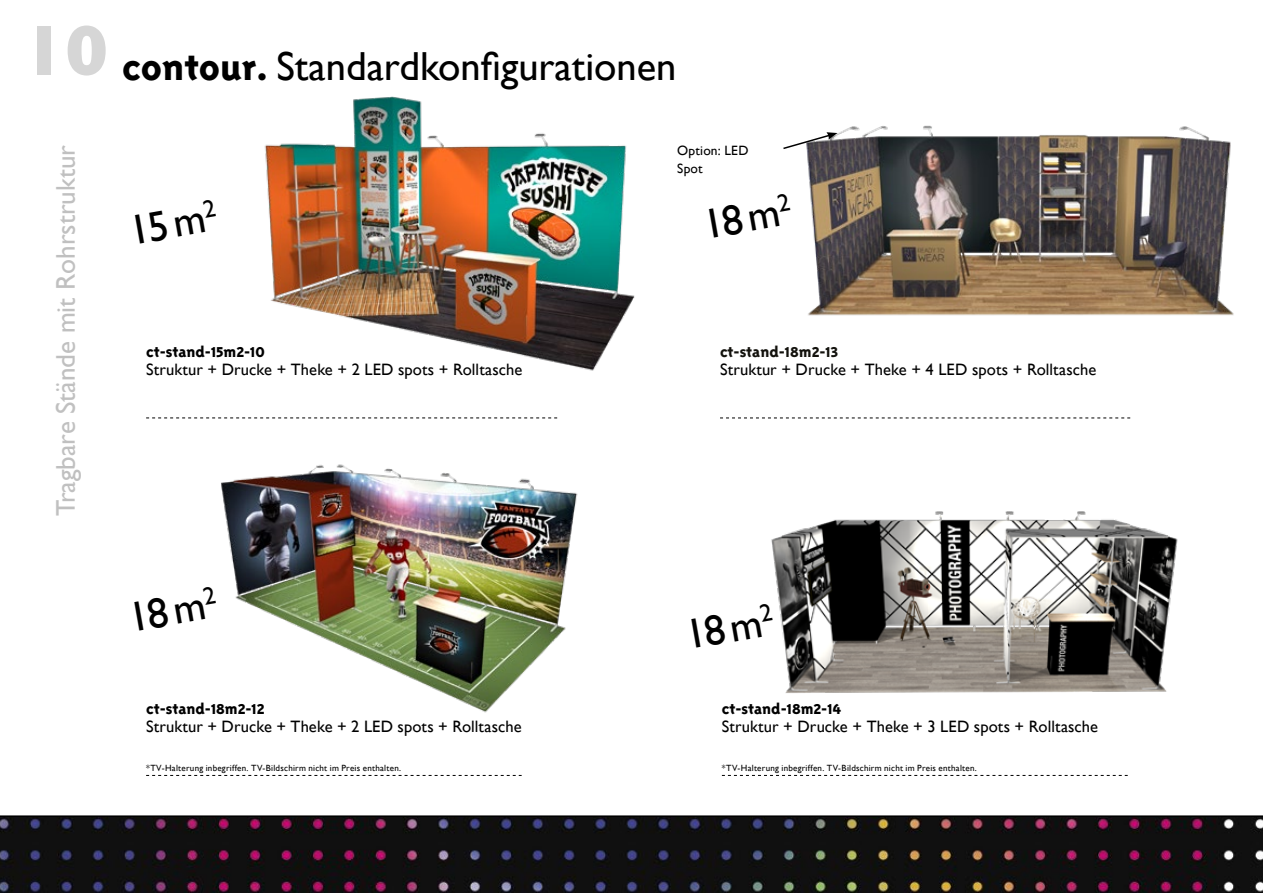
<style>
.page{position:relative;width:1263px;height:893px;background:#fff}
.page>*{position:absolute;margin:0;border:0;box-sizing:border-box;transform-origin:0 0}
.t1{font:42px "Gill Sans";color:#000}
.t2{font:40.5px "Gill Sans";color:#000}
.t3{font:27px "Gill Sans";color:#c0c0c0}
.t4{font:16.5px "Gill Sans";letter-spacing:.005em;color:#000}
.t5{font:16.5px "Triplex Sans Extrab Lin";color:#000}
.t6{font:16.5px "Triplex Sans Extrab Lin";color:#13120d}
.t7{font:13.5px/18px "Gill Sans";letter-spacing:.015em;color:#000}
.t8{font:9px "Gill Sans";letter-spacing:.03em;color:#000}
.s1{font-weight:700;font-size:72px;color:#d6d6d6}
.s2{font-family:"Triplex Sans Extrab Lin"}
</style>
<div class="page">
<svg style="left:0;top:815px;width:1263px;height:78px;background:#1b161a"></svg>
<img style="left:771px;top:511px;width:407px;height:182px">
<svg style="left:722px;top:775px;width:406px;height:1px"></svg>
<img style="left:806px;top:125px;width:428px;height:191px">
<svg style="left:720px;top:418px;width:410px;height:1px"></svg>
<svg style="left:783px;top:132px;width:54px;height:18px"></svg>
<img style="left:264px;top:96px;width:371px;height:275px">
<svg style="left:146px;top:418px;width:411px;height:1px"></svg>
<img style="left:221px;top:464px;width:357px;height:249px">
<svg style="left:146px;top:775px;width:376px;height:1px"></svg>
<h2 class="t2" style="left:22px;top:42px;width:656px"><span class="s1">10</span> <span class="s2">contour.</span> Standardkonfigurationen</h2>
<h3 class="t3" style="left:50px;top:516px;width:373px;rotate:-90deg">Tragbare Stände mit Rohrstruktur</h3>
<h1 class="t1" style="left:125px;top:207px;width:90px;rotate:-10deg">15m<sup>2</sup></h1>
<p class="t5" style="left:146px;top:343px;width:120px">ct-stand-15m2-10</p>
<p class="t4" style="left:146px;top:359px;width:378px">Struktur + Drucke + Theke + 2 LED spots + Rolltasche</p>
<h1 class="t1" style="left:125px;top:594px;width:91px;rotate:-10deg">18m<sup>2</sup></h1>
<p class="t5" style="left:146px;top:700px;width:120px">ct-stand-18m2-12</p>
<p class="t4" style="left:146px;top:717px;width:377px">Struktur + Drucke + Theke + 2 LED spots + Rolltasche</p>
<p class="t8" style="left:146px;top:762px;width:256px">*TV-Halterung inbegriffen. TV-Bildschirm nicht im Preis enthalten.</p>
<p class="t7" style="left:677px;top:141px;width:73px">Option: LED<br>Spot</p>
<h1 class="t1" style="left:699px;top:200px;width:91px;rotate:-10deg">18m<sup>2</sup></h1>
<p class="t6" style="left:720px;top:343px;width:120px">ct-stand-18m2-13</p>
<p class="t4" style="left:720px;top:360px;width:378px">Struktur + Drucke + Theke + 4 LED spots + Rolltasche</p>
<h1 class="t1" style="left:681px;top:611px;width:91px;rotate:-10deg">18m<sup>2</sup></h1>
<p class="t5" style="left:722px;top:700px;width:121px">ct-stand-18m2-14</p>
<p class="t4" style="left:722px;top:717px;width:378px">Struktur + Drucke + Theke + 3 LED spots + Rolltasche</p>
<p class="t8" style="left:722px;top:762px;width:256px">*TV-Halterung inbegriffen. TV-Bildschirm nicht im Preis enthalten.</p>
</div>
